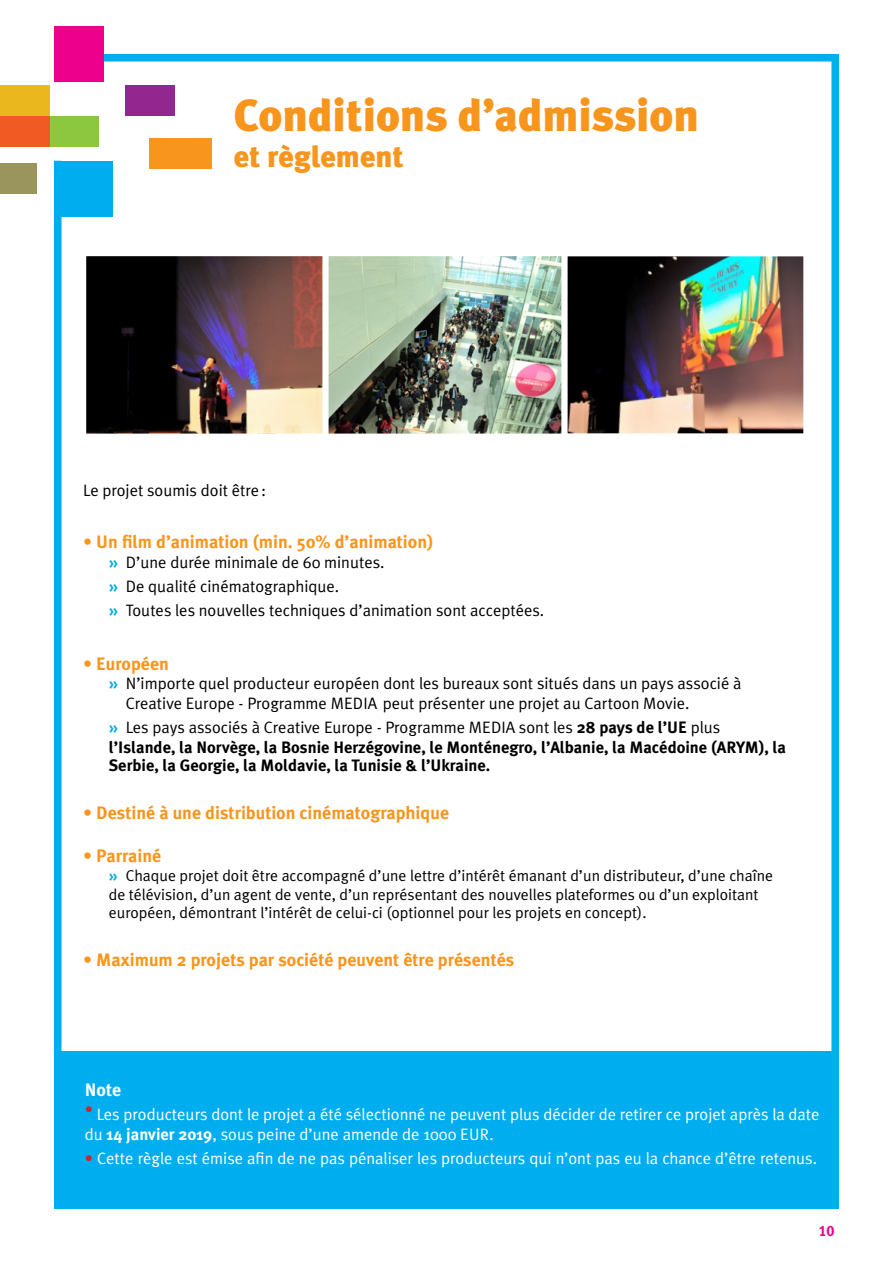
<style>
.page{position:relative;width:893px;height:1263px;background:#fff}
.page>*{position:absolute;margin:0;border:0;box-sizing:border-box;transform-origin:0 0}
.t1{font:900 45px "Meta Plus";color:#f8951d}
.t2{font:900 30px "Meta Plus";color:#f8951d}
.t3{font:700 18px "Meta Plus";color:#f8951d}
.t4{font:700 18px "Meta Plus";color:#fff}
.t5{font:16.5px/24px "Meta Plus Normal";color:#000}
.t6{font:16.5px/19.8px "Meta Plus Normal";color:#fff}
.t7{font:700 16.5px/18px "Meta Plus";color:#000}
.t8{font:15.75px/18.9px "Meta Plus Normal";color:#000}
.t9{font:15px "Meta Plus Bold Caps";color:#ec008c}
.s1{font-family:"Meta Plus";font-weight:700;color:#00aeef}
.s2{font-family:"Meta Plus";font-weight:700}
.s3{font-family:"Meta Plus";font-weight:700;color:#d2232a}
</style>
<div class="page">
<div style="left:125px;top:86px;width:49px;height:30px;background:#93278f"></div>
<div style="left:0;top:163px;width:37px;height:31px;background:#9a955d"></div>
<div style="left:0;top:86px;width:49px;height:30px;background:#ebb71f"></div>
<div style="left:49px;top:116px;width:50px;height:30px;background:#8dc63f"></div>
<div style="left:150px;top:138px;width:62px;height:30px;background:#f8951d"></div>
<div style="left:54px;top:161px;width:59px;height:56px;background:#00aeef"></div>
<div style="left:0;top:116px;width:49px;height:30px;background:#f15a22"></div>
<div style="left:54px;top:161px;width:8px;height:1048px;background:#00aeef"></div>
<div style="left:831px;top:54px;width:8px;height:1155px;background:#00aeef"></div>
<div style="left:99px;top:54px;width:740px;height:8px;background:#00aeef"></div>
<div style="left:54px;top:26px;width:49px;height:56px;background:#ec008c"></div>
<div style="left:60px;top:1051px;width:773px;height:158px;background:#00aeef"></div>
<img style="left:331px;top:256px;width:227px;height:178px">
<img style="left:86px;top:256px;width:245px;height:178px">
<img style="left:558px;top:256px;width:246px;height:178px">
<h1 class="t1" style="left:234px;top:89px;width:467px">Conditions d’admission</h1>
<h2 class="t2" style="left:234px;top:139px;width:171px">et règlement</h2>
<p class="t5" style="left:83px;top:478px;width:184px">Le projet soumis doit être:</p>
<p class="t3" style="left:83px;top:531px;width:352px">• Un film d’animation (min. 50% d’animation)</p>
<p class="t5" style="left:109px;top:550px;width:437px"><span class="s1">»</span> D’une durée minimale de 60 minutes.<br><span class="s1">»</span> De qualité cinématographique.<br><span class="s1">»</span> Toutes les nouvelles techniques d’animation sont acceptées.</p>
<p class="t3" style="left:83px;top:653px;width:87px">• Européen</p>
<p class="t5" style="left:126px;top:673px;width:617px;line-height:19.8px;text-indent:-17px"><span class="s1">»</span> N’importe quel producteur européen dont les bureaux sont situés dans un pays associé à<br>Creative Europe - Programme MEDIA peut présenter une projet au Cartoon Movie.</p>
<p class="t5" style="left:109px;top:715px;width:613px"><span class="s1">»</span> Les pays associés à Creative Europe - Programme MEDIA sont les <span class="s2">28 pays de l’UE</span> plus</p>
<p class="t7" style="left:109px;top:738px;width:679px">l’Islande, la Norvège, la Bosnie Herzégovine, le Monténegro, l’Albanie, la Macédoine (ARYM), la<br>Serbie, la Georgie, la Moldavie, la Tunisie &amp; l’Ukraine.</p>
<p class="t3" style="left:83px;top:802px;width:367px">• Destiné à une distribution cinématographique</p>
<p class="t3" style="left:83px;top:845px;width:80px">• Parrainé</p>
<p class="t8" style="left:109px;top:865px;width:666px"><span class="s1">»</span> Chaque projet doit être accompagné d’une lettre d’intérêt émanant d’un distributeur, d’une chaîne de télévision, d’un agent de vente, d’un représentant des nouvelles plateformes ou d’un exploitant européen, démontrant l’intérêt de celui-ci (optionnel pour les projets en concept).</p>
<p class="t3" style="left:83px;top:949px;width:433px">• Maximum 2 projets par société peuvent être présentés</p>
<p class="t4" style="left:85px;top:1079px;width:38px">Note</p>
<p class="t6" style="left:85px;top:1104px;width:736px"><sup>•</sup> Les producteurs dont le projet a été sélectionné ne peuvent plus décider de retirer ce projet après la date du <span class="s2">14 janvier 2019</span>, sous peine d’une amende de 1000 EUR.</p>
<p class="t6" style="left:85px;top:1148px;width:734px"><span class="s3">•</span> Cette règle est émise afin de ne pas pénaliser les producteurs qui n’ont pas eu la chance d’être retenus.</p>
<p class="t9" style="left:818px;top:1222px;width:18px">10</p>
</div>
